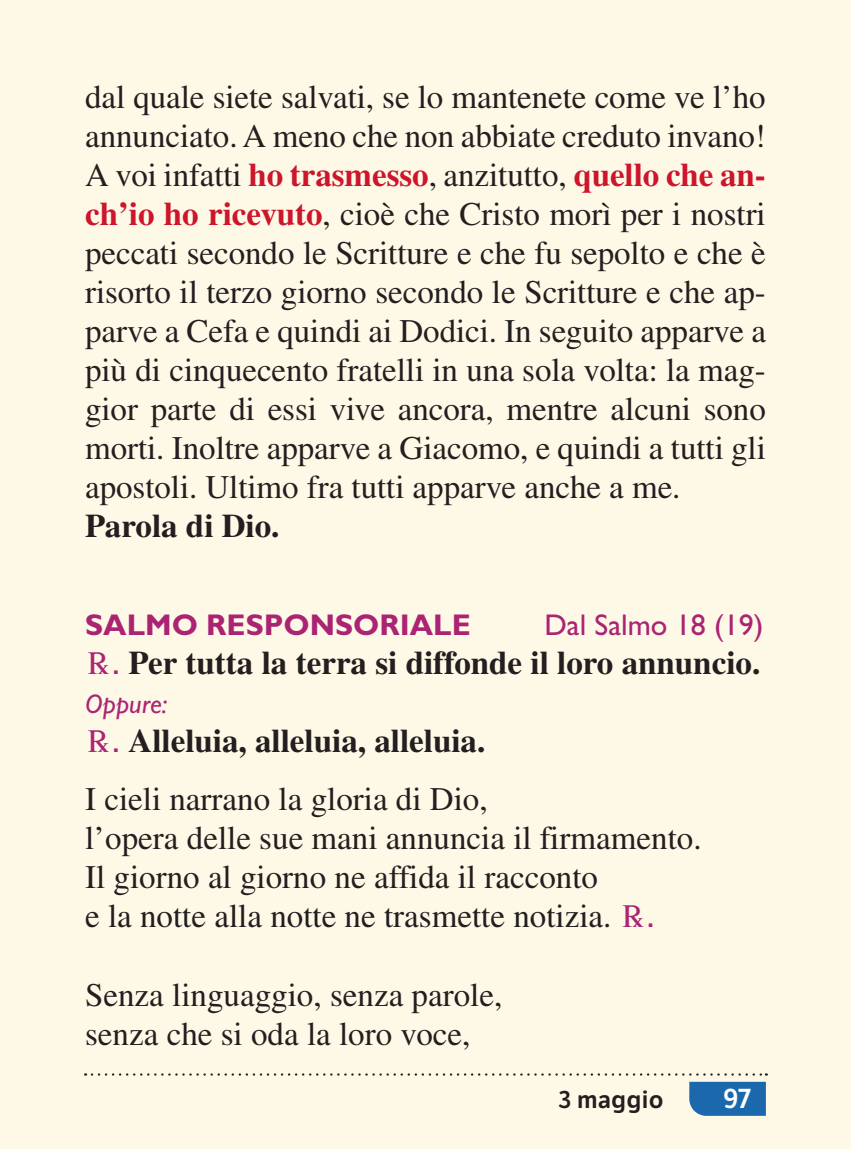
<style>
.page{position:relative;width:851px;height:1149px;background:#fff}
.page>*{position:absolute;margin:0;border:0;box-sizing:border-box;transform-origin:0 0}
.t1{font:33px/39px "Times LT Std";color:#231f20}
.t2{font:700 33px "Times LT Std";color:#231f20}
.t3{font:700 30px "Gill Sans Std";color:#ab2474}
.t4{font:30px "Gill Sans Std";color:#ab2474}
.t5{font:italic 27px "Gill Sans Std";color:#ab2474}
.t6{font:600 27px "LFT Etica";color:#fff}
.t7{font:600 24px "LFT Etica";letter-spacing:.01em;color:#231f20}
.s1{font-weight:700;color:#cd152c}
</style>
<div class="page">
<div style="left:0;top:0;width:850px;height:1148px;background:#fef9e7"></div>
<div style="left:689px;top:1081px;width:76px;height:34px;background:#1b68ad"></div>
<svg style="left:92px;top:1073px;width:674px;height:2px"></svg>
<p class="t1" style="left:85px;top:77px;width:682px;text-align:justify">dal quale siete salvati, se lo mantenete come ve l’ho annunciato. A meno che non abbiate creduto invano!<br>A voi infatti <span class="s1">ho trasmesso</span>, anzitutto, <span class="s1">quello che an&shy;ch’io ho ricevuto</span>, cioè che Cristo morì per i nostri peccati secondo le Scritture e che fu sepolto e che è risorto il terzo giorno secondo le Scritture e che ap&shy;parve a Cefa e quindi ai Dodici. In seguito apparve a più di cinquecento fratelli in una sola volta: la mag&shy;gior parte di essi vive ancora, mentre alcuni sono morti. Inoltre apparve a Giacomo, e quindi a tutti gli apostoli. Ultimo fra tutti apparve anche a me.</p>
<p class="t2" style="left:85px;top:506px;width:196px">Parola di Dio.</p>
<p class="t3" style="left:85px;top:606px;width:387px">SALMO RESPONSORIALE</p>
<p class="t4" style="left:544px;top:607px;width:221px">Dal Salmo 18 (19)</p>
<p class="t2" style="left:128px;top:642px;width:633px">Per tutta la terra si diffonde il loro annuncio.</p>
<p class="t5" style="left:85px;top:688px;width:84px">Oppure:</p>
<p class="t2" style="left:128px;top:720px;width:358px">Alleluia, alleluia, alleluia.</p>
<p class="t1" style="left:85px;top:779px;width:618px">I cieli narrano la gloria di Dio,<br>l’opera delle sue mani annuncia il firmamento.<br>Il giorno al giorno ne affida il racconto<br>e la notte alla notte ne trasmette notizia.</p>
<p class="t1" style="left:85px;top:974px;width:418px">Senza linguaggio, senza parole, senza che si oda la loro voce,</p>
<p class="t7" style="left:558px;top:1084px;width:106px">3 maggio</p>
<p class="t6" style="left:723px;top:1082px;width:29px">97</p>
</div>
